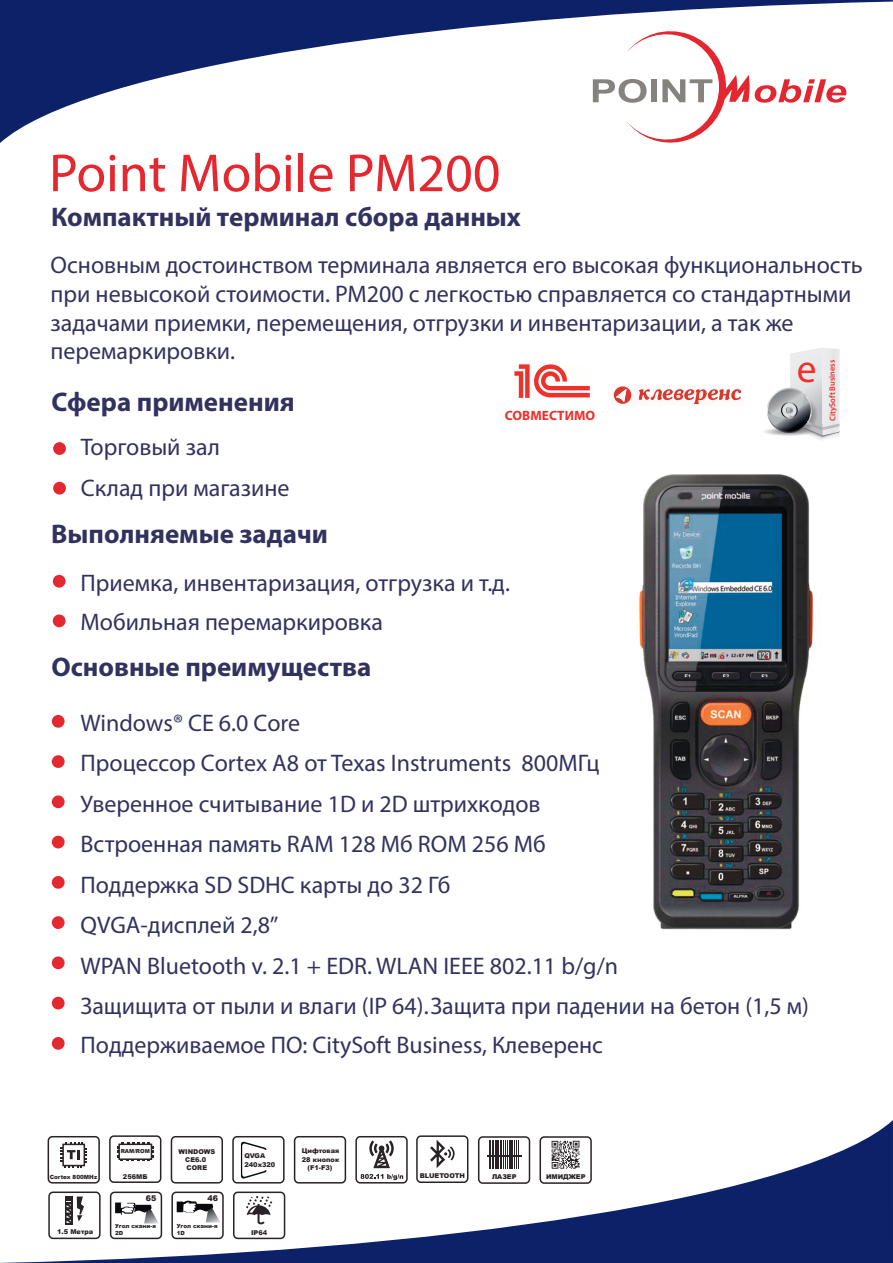
<style>
.page{position:relative;width:893px;height:1263px;background:#fff}
.page>*{position:absolute;margin:0;border:0;box-sizing:border-box;transform-origin:0 0}
.t1{font:54px "Myriad Pro";color:#e4282f}
.t2{font:39.45px "Myriad Pro";color:#ee312b}
.t3{font:700 27px "Myriad Pro";color:#32325f}
.t4{font:24px/40px "Myriad Pro";color:#32325f}
.t5{font:24px "Myriad Pro";color:#31325f}
.t6{font:700 13.5px "Myriad Pro";color:#ee2f2a}
.t7{font:600 8.25px "Myriad Pro";color:#ee312b}
.t8{font:900 7.95px "Arial";color:#292226}
.t9{font:900 6.6px/8.4px "Arial";color:#292226;text-align:center}
.t10{font:900 5.7px/6.8px "Arial";color:#292226}
.t11{font:900 5.55px "Arial";color:#292226}
</style>
<div class="page">
<svg style="left:0;top:0;width:893px;height:143px"></svg>
<svg style="left:0;top:1120px;width:893px;height:143px"></svg>
<img style="left:638px;top:474px;width:176px;height:456px">
<div style="left:540px;top:1137px;width:51px;height:46px;background:#fff;border-radius:4px"></div>
<div style="left:539px;top:1136px;width:53px;height:48px;border:2px solid #292226;border-radius:4px"></div>
<svg style="left:552px;top:1141px;width:27px;height:28px"></svg>
<div style="left:479px;top:1137px;width:50px;height:46px;background:#fff;border-radius:4px"></div>
<div style="left:478px;top:1136px;width:52px;height:48px;border:2px solid #292226;border-radius:4px"></div>
<svg style="left:489px;top:1140px;width:30px;height:29px"></svg>
<hr style="left:487px;top:1155px;width:34px;height:1px;background:#292226">
<div style="left:417px;top:1136px;width:51px;height:46px;background:#fff;border-radius:4px"></div>
<div style="left:416px;top:1135px;width:52px;height:48px;border:2px solid #292226;border-radius:4px"></div>
<svg style="left:430px;top:1140px;width:25px;height:28px"></svg>
<div style="left:356px;top:1137px;width:51px;height:46px;background:#fff;border-radius:4px"></div>
<div style="left:355px;top:1136px;width:53px;height:47px;border:2px solid #292226;border-radius:4px"></div>
<svg style="left:361px;top:1174px;width:42px;height:6px"></svg>
<svg style="left:369px;top:1140px;width:25px;height:28px"></svg>
<div style="left:48px;top:1137px;width:51px;height:46px;background:#fff;border-radius:4px"></div>
<div style="left:48px;top:1136px;width:52px;height:47px;border:2px solid #292226;border-radius:4px"></div>
<svg style="left:60px;top:1142px;width:27px;height:26px"></svg>
<div style="left:233px;top:1137px;width:51px;height:46px;background:#fff;border-radius:4px"></div>
<div style="left:232px;top:1136px;width:53px;height:47px;border:2px solid #292226;border-radius:4px"></div>
<svg style="left:241px;top:1141px;width:26px;height:38px"></svg>
<div style="left:110px;top:1136px;width:51px;height:46px;background:#fff;border-radius:4px"></div>
<div style="left:109px;top:1135px;width:52px;height:48px;border:2px solid #292226;border-radius:4px"></div>
<svg style="left:117px;top:1142px;width:37px;height:19px"></svg>
<div style="left:119px;top:1144px;width:32px;height:15px;background:#fff"></div>
<div style="left:118px;top:1143px;width:34px;height:17px;border:2px solid #292226"></div>
<div style="left:171px;top:1137px;width:51px;height:46px;background:#fff;border-radius:4px"></div>
<div style="left:171px;top:1136px;width:52px;height:47px;border:2px solid #292226;border-radius:4px"></div>
<div style="left:295px;top:1137px;width:50px;height:46px;background:#fff;border-radius:4px"></div>
<div style="left:294px;top:1136px;width:52px;height:47px;border:2px solid #292226;border-radius:4px"></div>
<div style="left:234px;top:1192px;width:51px;height:46px;background:#fff;border-radius:4px"></div>
<div style="left:233px;top:1191px;width:52px;height:48px;border:2px solid #292226;border-radius:4px"></div>
<svg style="left:246px;top:1196px;width:26px;height:28px"></svg>
<div style="left:49px;top:1192px;width:51px;height:46px;background:#fff;border-radius:4px"></div>
<div style="left:48px;top:1191px;width:53px;height:48px;border:2px solid #292226;border-radius:4px"></div>
<svg style="left:65px;top:1196px;width:8px;height:28px"></svg>
<svg style="left:77px;top:1196px;width:7px;height:25px"></svg>
<svg style="left:67px;top:1201px;width:4px;height:22px"></svg>
<div style="left:111px;top:1192px;width:50px;height:46px;background:#fff;border-radius:4px"></div>
<div style="left:110px;top:1191px;width:52px;height:48px;border:2px solid #292226;border-radius:4px"></div>
<svg style="left:115px;top:1202px;width:44px;height:21px"></svg>
<div style="left:172px;top:1192px;width:51px;height:46px;background:#fff;border-radius:4px"></div>
<div style="left:171px;top:1191px;width:53px;height:48px;border:2px solid #292226;border-radius:4px"></div>
<svg style="left:177px;top:1200px;width:43px;height:22px"></svg>
<svg style="left:593px;top:26px;width:253px;height:117px"></svg>
<div style="left:53px;top:442px;width:13px;height:13px;background:#e4282f;border-radius:50%"></div>
<div style="left:53px;top:482px;width:13px;height:12px;background:#e4282f;border-radius:50%"></div>
<div style="left:53px;top:575px;width:13px;height:13px;background:#e4282f;border-radius:50%"></div>
<div style="left:53px;top:614px;width:13px;height:13px;background:#e4282f;border-radius:50%"></div>
<div style="left:52px;top:715px;width:13px;height:13px;background:#e4282f;border-radius:50%"></div>
<div style="left:52px;top:755px;width:13px;height:13px;background:#e4282f;border-radius:50%"></div>
<div style="left:52px;top:795px;width:13px;height:13px;background:#e4282f;border-radius:50%"></div>
<div style="left:52px;top:836px;width:13px;height:12px;background:#e4282f;border-radius:50%"></div>
<div style="left:52px;top:876px;width:13px;height:13px;background:#e4282f;border-radius:50%"></div>
<div style="left:52px;top:916px;width:13px;height:13px;background:#e4282f;border-radius:50%"></div>
<div style="left:52px;top:956px;width:13px;height:13px;background:#e4282f;border-radius:50%"></div>
<div style="left:52px;top:997px;width:13px;height:12px;background:#e4282f;border-radius:50%"></div>
<div style="left:52px;top:1037px;width:13px;height:13px;background:#e4282f;border-radius:50%"></div>
<svg style="left:514px;top:364px;width:76px;height:34px"></svg>
<svg style="left:613px;top:386px;width:129px;height:19px"></svg>
<div style="left:761px;top:426px;width:55px;height:10px;background:#f9f9fa;border-radius:50%"></div>
<svg style="left:765px;top:348px;width:75px;height:92px"></svg>
<h1 class="t1" style="left:49px;top:140px;width:453px">Point Mobile PM200</h1>
<p class="t3" style="left:51px;top:200px;width:471px">Компактный терминал сбора данных</p>
<p class="t4" style="left:51px;top:250px;width:814px;line-height:28.8px">Основным достоинством терминала является его высокая функциональность при невысокой стоимости. PM200 с легкостью справляется со стандартными задачами приемки, перемещения, отгрузки и инвентаризации, а так же перемаркировки.</p>
<p class="t7" style="left:827px;top:421px;width:63px;rotate:-91deg">CitySoft Business</p>
<h2 class="t2" style="left:797px;top:344px;width:21px">e</h2>
<p class="t3" style="left:52px;top:384px;width:245px">Сфера применения</p>
<p class="t6" style="left:505px;top:406px;width:92px">СОВМЕСТИМО</p>
<p class="t4" style="left:81px;top:426px;width:141px">Торговый зал</p>
<p class="t4" style="left:81px;top:468px;width:210px">Склад при магазине</p>
<p class="t3" style="left:51px;top:517px;width:278px">Выполняемые задачи</p>
<p class="t4" style="left:81px;top:563px;width:431px;line-height:39px">Приемка, инвентаризация, отгрузка и т.д.<br>Мобильная перемаркировка</p>
<p class="t3" style="left:51px;top:649px;width:321px">Основные преимущества</p>
<p class="t4" style="left:81px;top:702px;width:521px;line-height:40.5px">Windows® CE 6.0 Core<br>Процессор Cortex A8 от Texas Instruments 800МГц<br>Уверенное считывание 1D и 2D штрихкодов</p>
<p class="t5" style="left:81px;top:829px;width:467px">Встроенная память RAM 128 Мб ROM 256 Мб</p>
<p class="t4" style="left:81px;top:864px;width:730px">Поддержка SD SDHC карты до 32 Гб<br>QVGA-дисплей 2,8’’<br>WPAN Bluetooth v. 2.1 + EDR. WLAN IEEE 802.11 b/g/n<br>Защищита от пыли и влаги (IP 64).Защита при падении на бетон (1,5 м)<br>Поддерживаемое ПО: CitySoft Business, Клеверенс</p>
<p class="t11" style="left:121px;top:1147px;width:31px">RAM/ROM</p>
<p class="t9" style="left:179px;top:1147px;width:38px">WINDOWS<br>CE6.0<br>CORE</p>
<p class="t9" style="left:302px;top:1146px;width:39px">Цифтовая<br>28 кнопок (F1-F3)</p>
<p class="t9" style="left:244px;top:1151px;width:32px;text-align:left">QVGA<br>240x320</p>
<p class="t10" style="left:50px;top:1173px;width:49px">Cortex 800MHz</p>
<p class="t9" style="left:420px;top:1171px;width:47px">BLUETOOTH</p>
<p class="t9" style="left:123px;top:1172px;width:26px">256МБ</p>
<p class="t8" style="left:146px;top:1192px;width:12px">65</p>
<p class="t8" style="left:208px;top:1192px;width:12px">46</p>
<p class="t10" style="left:177px;top:1223px;width:42px">Угол скани-я<br>1D</p>
<p class="t10" style="left:115px;top:1223px;width:42px">Угол скани-я<br>2D</p>
<p class="t9" style="left:57px;top:1227px;width:37px">1.5 Mетра</p>
<p class="t9" style="left:251px;top:1228px;width:18px">IP64</p>
<p class="t9" style="left:492px;top:1172px;width:26px">ЛАЗЕР</p>
<p class="t9" style="left:546px;top:1172px;width:41px">ИМИДЖЕР</p>
</div>
